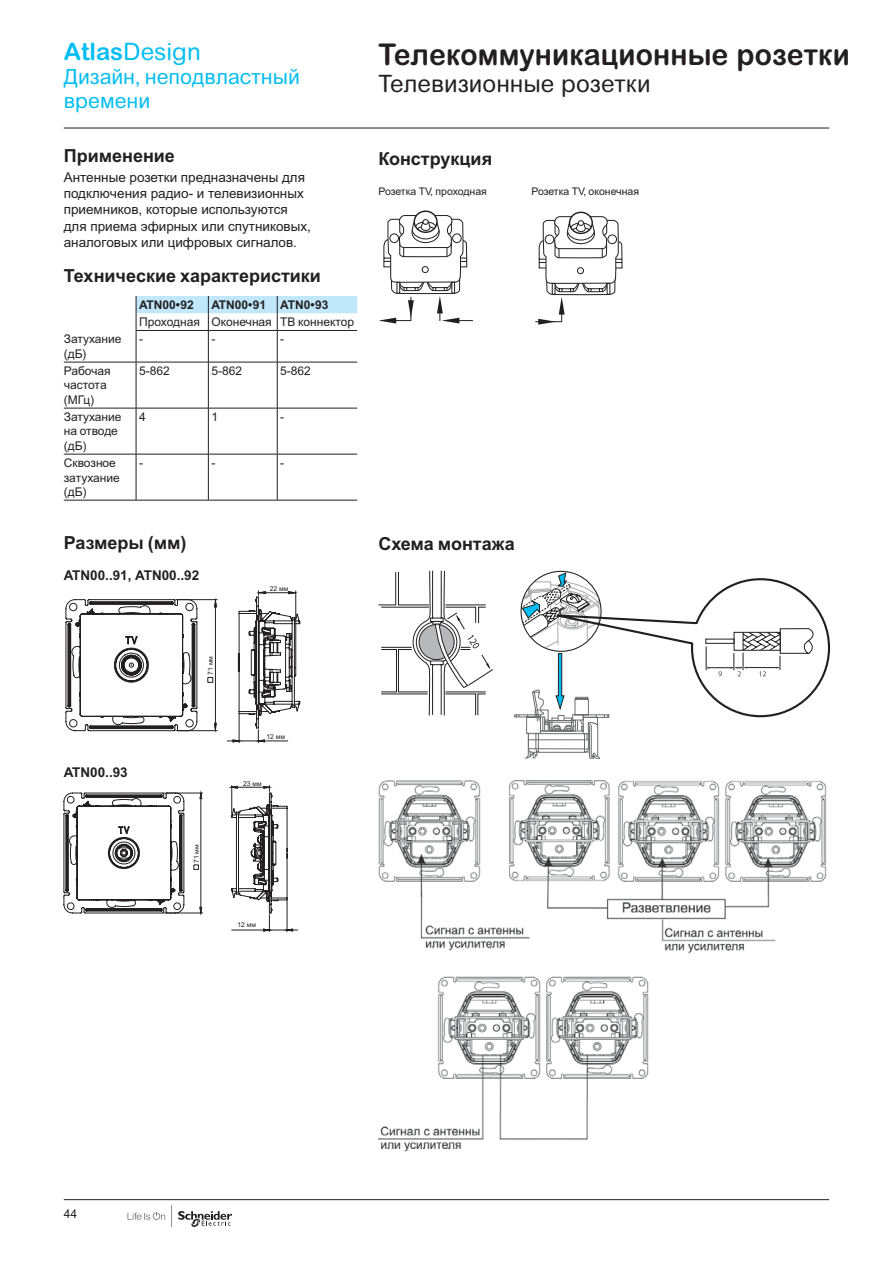
<style>
.page{position:relative;width:893px;height:1263px;background:#fff}
.page>*{position:absolute;margin:0;border:0;box-sizing:border-box;transform-origin:0 0}
.t1{font:700 30px "Arial Rounded MT Pro Cyr";letter-spacing:.005em;color:#231f20;scale:.95 1}
.t2{font:24px "Arial Rounded MT Pro Cyr";color:#231f20}
.t3{font:24px "Arial Rounded MT Pro Cyr";color:#01bdf2}
.t4{font:21px/24px "Arial Rounded MT Pro Cyr";color:#01bdf2}
.t5{font:700 18px "Arial MT Pro Cyr";color:#231f20}
.t6{font:13.5px/16.2px "Arial MT Pro Cyr";color:#231f20}
.t7{font:700 13.5px "Arial MT Pro Cyr";color:#231f20}
.t8{font:12px/14.4px "Arial MT Pro Cyr";color:#231f20}
.t9{font:700 12px "Arial MT Pro Cyr";color:#231f20}
.t10{font:10.5px "Arial MT Pro Cyr";color:#231f20}
.t11{font:6.75px "Arial";color:#231f20}
.s1{font-weight:700}
</style>
<div class="page">
<hr style="left:64px;top:128px;width:765px;height:1px;background:#231f20">
<svg style="left:128px;top:1212px;width:37px;height:8px"></svg>
<svg style="left:178px;top:1211px;width:54px;height:16px"></svg>
<hr style="left:64px;top:1199px;width:765px;height:1px;background:#231f20">
<hr style="left:64px;top:362px;width:72px;height:1px;background:#231f20">
<hr style="left:136px;top:362px;width:72px;height:1px;background:#231f20">
<hr style="left:208px;top:362px;width:69px;height:1px;background:#231f20">
<hr style="left:277px;top:362px;width:80px;height:1px;background:#231f20">
<hr style="left:136px;top:330px;width:72px;height:1px;background:#231f20">
<hr style="left:208px;top:330px;width:69px;height:1px;background:#231f20">
<hr style="left:277px;top:330px;width:80px;height:1px;background:#231f20">
<hr style="left:64px;top:408px;width:72px;height:1px;background:#231f20">
<hr style="left:136px;top:408px;width:72px;height:1px;background:#231f20">
<hr style="left:208px;top:408px;width:69px;height:1px;background:#231f20">
<hr style="left:277px;top:408px;width:80px;height:1px;background:#231f20">
<hr style="left:64px;top:454px;width:72px;height:1px;background:#231f20">
<hr style="left:136px;top:454px;width:72px;height:1px;background:#231f20">
<hr style="left:208px;top:454px;width:69px;height:1px;background:#231f20">
<hr style="left:277px;top:454px;width:80px;height:1px;background:#231f20">
<hr style="left:136px;top:331px;width:1px;height:31px;background:#231f20">
<hr style="left:136px;top:362px;width:1px;height:46px;background:#231f20">
<hr style="left:136px;top:408px;width:1px;height:46px;background:#231f20">
<hr style="left:136px;top:454px;width:1px;height:46px;background:#231f20">
<hr style="left:208px;top:331px;width:1px;height:31px;background:#231f20">
<hr style="left:208px;top:362px;width:1px;height:46px;background:#231f20">
<hr style="left:208px;top:408px;width:1px;height:46px;background:#231f20">
<hr style="left:208px;top:454px;width:1px;height:46px;background:#231f20">
<hr style="left:64px;top:500px;width:72px;height:1px;background:#231f20">
<svg style="left:136px;top:296px;width:221px;height:34px"></svg>
<hr style="left:277px;top:331px;width:1px;height:31px;background:#231f20">
<hr style="left:277px;top:362px;width:1px;height:46px;background:#231f20">
<hr style="left:277px;top:408px;width:1px;height:46px;background:#231f20">
<hr style="left:277px;top:454px;width:1px;height:46px;background:#231f20">
<hr style="left:136px;top:500px;width:72px;height:1px;background:#231f20">
<hr style="left:208px;top:500px;width:69px;height:1px;background:#231f20">
<hr style="left:277px;top:500px;width:80px;height:1px;background:#231f20">
<img style="left:378px;top:780px;width:449px;height:174px">
<img style="left:378px;top:976px;width:271px;height:176px">
<svg style="left:414px;top:211px;width:23px;height:21px"></svg>
<div style="left:413px;top:210px;width:25px;height:23px;border:1px solid #231f20;border-radius:50%"></div>
<svg style="left:378px;top:215px;width:95px;height:109px"></svg>
<div style="left:569px;top:212px;width:24px;height:22px;border:1px solid #231f20;border-radius:50%"></div>
<svg style="left:535px;top:216px;width:87px;height:109px"></svg>
<svg style="left:378px;top:571px;width:115px;height:144px"></svg>
<svg style="left:514px;top:573px;width:316px;height:186px"></svg>
<svg style="left:65px;top:591px;width:235px;height:152px"></svg>
<hr style="left:165px;top:793px;width:38px;height:1px;background:#231f20">
<hr style="left:165px;top:913px;width:38px;height:1px;background:#231f20">
<svg style="left:64px;top:793px;width:120px;height:120px"></svg>
<svg style="left:194px;top:785px;width:104px;height:147px"></svg>
<h2 class="t3" style="left:64px;top:38px;width:139px"><span class="s1">Atlas</span>Design</h2>
<h3 class="t4" style="left:64px;top:66px;width:237px">Дизайн, неподвластный времени</h3>
<h1 class="t1" style="left:378px;top:36px;width:498px">Телекоммуникационные розетки</h1>
<h2 class="t2" style="left:378px;top:69px;width:274px">Телевизионные розетки</h2>
<h3 class="t5" style="left:64px;top:145px;width:113px">Применение</h3>
<p class="t6" style="left:64px;top:170px;width:249px">Антенные розетки предназначены для подключения радио- и телевизионных приемников, которые используются для приема эфирных или спутниковых, аналоговых или цифровых сигналов.</p>
<h3 class="t5" style="left:64px;top:265px;width:259px">Технические характеристики</h3>
<p class="t9" style="left:139px;top:298px;width:56px">ATN00•92</p>
<p class="t9" style="left:211px;top:298px;width:119px">ATN00•91 ATN0•93</p>
<p class="t8" style="left:139px;top:315px;width:217px">Проходная Оконечная ТВ коннектор</p>
<p class="t8" style="left:64px;top:333px;width:59px">Затухание (дБ)</p>
<p class="t8" style="left:139px;top:333px;width:5px">-</p>
<p class="t8" style="left:211px;top:333px;width:5px">-</p>
<p class="t8" style="left:280px;top:333px;width:5px">-</p>
<p class="t8" style="left:64px;top:364px;width:49px">Рабочая частота (МГц)</p>
<p class="t8" style="left:139px;top:364px;width:32px">5-862</p>
<p class="t8" style="left:211px;top:364px;width:32px">5-862</p>
<p class="t8" style="left:280px;top:364px;width:32px">5-862</p>
<p class="t8" style="left:64px;top:410px;width:59px">Затухание на отводе (дБ)</p>
<p class="t8" style="left:139px;top:410px;width:8px">4</p>
<p class="t8" style="left:211px;top:410px;width:8px">1</p>
<p class="t8" style="left:280px;top:410px;width:5px">-</p>
<p class="t8" style="left:64px;top:456px;width:58px">Сквозное затухание (дБ)</p>
<p class="t8" style="left:139px;top:456px;width:5px">-</p>
<p class="t8" style="left:211px;top:456px;width:5px">-</p>
<p class="t8" style="left:280px;top:456px;width:5px">-</p>
<h3 class="t5" style="left:64px;top:532px;width:124px">Размеры (мм)</h3>
<h3 class="t5" style="left:378px;top:533px;width:138px">Схема монтажа</h3>
<h3 class="t5" style="left:378px;top:148px;width:115px">Конструкция</h3>
<p class="t10" style="left:378px;top:185px;width:110px">Розетка ТV, проходная</p>
<p class="t10" style="left:531px;top:185px;width:109px">Розетка ТV, оконечная</p>
<p class="t7" style="left:64px;top:567px;width:137px">ATN00..91, ATN00..92</p>
<p class="t11" style="left:270px;top:584px;width:20px">22 мм</p>
<p class="t7" style="left:64px;top:764px;width:66px">ATN00..93</p>
<p class="t11" style="left:206px;top:675px;width:20px;rotate:-90deg">71 мм</p>
<p class="t11" style="left:192px;top:863px;width:20px;rotate:-90deg">71 мм</p>
<p class="t11" style="left:266px;top:732px;width:20px">12 мм</p>
<p class="t11" style="left:243px;top:779px;width:20px">23 мм</p>
<p class="t11" style="left:238px;top:920px;width:20px">12 мм</p>
<p class="t8" style="left:64px;top:1207px;width:15px">44</p>
</div>
